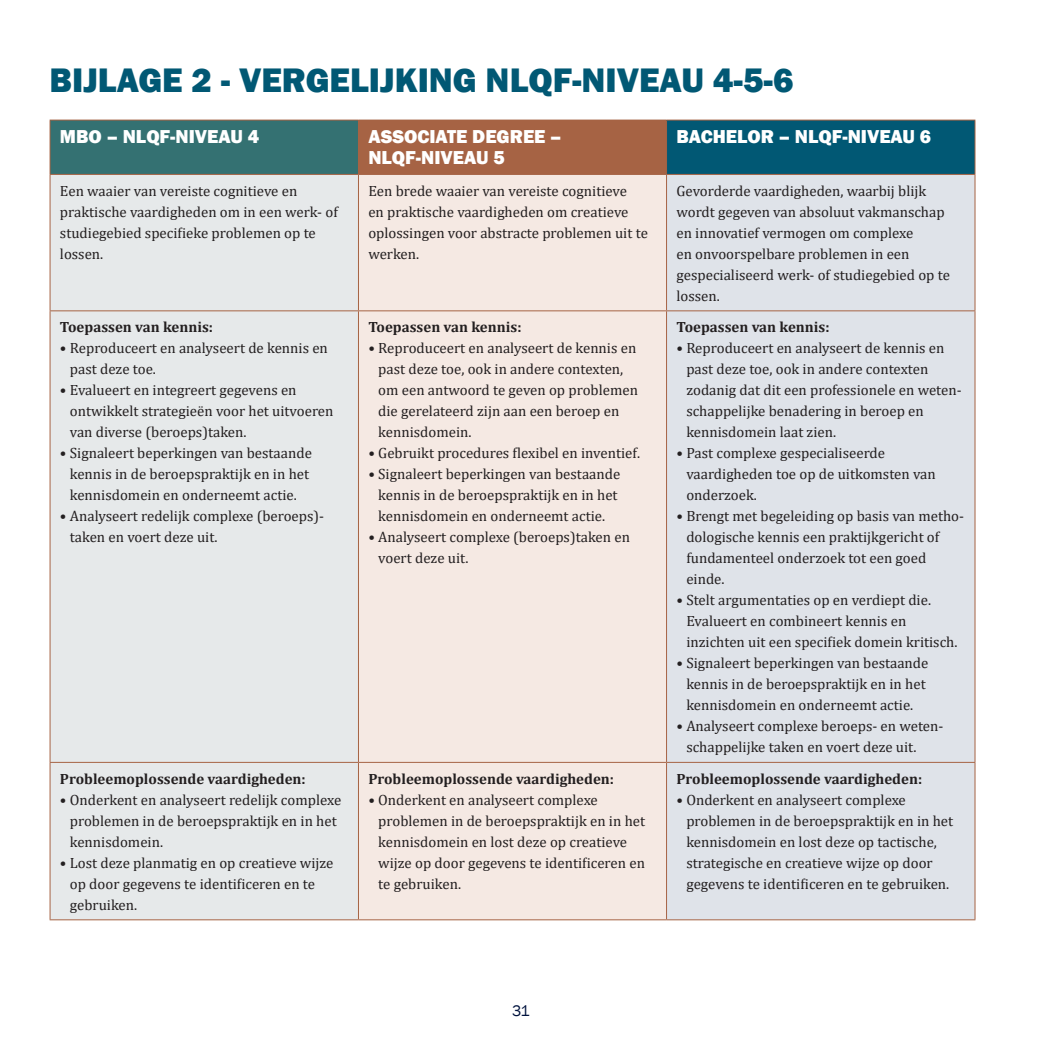
<style>
.page{position:relative;width:1042px;height:1042px;background:#fff}
.page>*{position:absolute;margin:0;border:0;box-sizing:border-box;transform-origin:0 0}
.HOOFDSTUKTITEL{font:800 35px "Franklin Gothic";color:#015874}
.TUSSENKOP{font:800 19.25px "Franklin Gothic";color:#fff}
.t1{font:15.75px "Franklin Gothic";color:#00133e}
.BODY{font:14.88px/21px "Cambria";color:#231f20}
.BODY-2{font:700 14.88px "Cambria";color:#231f20}
</style>
<div class="page">
<div style="left:50px;top:120px;width:308px;height:54px;background:#347172"></div>
<div style="left:358px;top:120px;width:308px;height:54px;background:#a66344"></div>
<div style="left:666px;top:120px;width:309px;height:54px;background:#015874"></div>
<div style="left:51px;top:175px;width:307px;height:744px;background:#e6e9ea"></div>
<div style="left:359px;top:175px;width:307px;height:744px;background:#f5e9e3"></div>
<div style="left:667px;top:175px;width:307px;height:744px;background:#dfe3e9"></div>
<hr style="left:50px;top:175px;width:1px;height:135px;background:#a66344">
<hr style="left:358px;top:175px;width:1px;height:135px;background:#a66344">
<hr style="left:666px;top:175px;width:1px;height:135px;background:#a66344">
<hr style="left:974px;top:175px;width:1px;height:135px;background:#a66344">
<hr style="left:50px;top:120px;width:308px;height:1px;background:#a66344">
<hr style="left:50px;top:120px;width:1px;height:54px;background:#a66344">
<hr style="left:666px;top:120px;width:309px;height:1px;background:#a66344">
<hr style="left:666px;top:120px;width:1px;height:54px;background:#a66344">
<hr style="left:974px;top:120px;width:1px;height:54px;background:#a66344">
<hr style="left:50px;top:174px;width:308px;height:1px;background:#a66344">
<hr style="left:358px;top:174px;width:308px;height:1px;background:#a66344">
<hr style="left:666px;top:174px;width:309px;height:1px;background:#a66344">
<hr style="left:50px;top:919px;width:308px;height:1px;background:#a66344">
<hr style="left:358px;top:919px;width:308px;height:1px;background:#a66344">
<hr style="left:666px;top:919px;width:309px;height:1px;background:#a66344">
<hr style="left:50px;top:310px;width:308px;height:1px;background:#a66344">
<hr style="left:50px;top:311px;width:1px;height:451px;background:#a66344">
<hr style="left:358px;top:310px;width:308px;height:1px;background:#a66344">
<hr style="left:358px;top:311px;width:1px;height:451px;background:#a66344">
<hr style="left:666px;top:310px;width:309px;height:1px;background:#a66344">
<hr style="left:666px;top:311px;width:1px;height:451px;background:#a66344">
<hr style="left:974px;top:311px;width:1px;height:451px;background:#a66344">
<hr style="left:50px;top:762px;width:308px;height:1px;background:#a66344">
<hr style="left:50px;top:763px;width:1px;height:156px;background:#a66344">
<hr style="left:358px;top:762px;width:308px;height:1px;background:#a66344">
<hr style="left:358px;top:763px;width:1px;height:156px;background:#a66344">
<hr style="left:666px;top:762px;width:309px;height:1px;background:#a66344">
<hr style="left:666px;top:763px;width:1px;height:156px;background:#a66344">
<hr style="left:974px;top:763px;width:1px;height:156px;background:#a66344">
<p class="HOOFDSTUKTITEL" style="left:50px;top:57px;width:745px">BIJLAGE 2 - VERGELIJKING NLQF-NIVEAU 4-5-6</p>
<p class="TUSSENKOP" style="left:60px;top:125px;width:201px">MBO – NLQF-NIVEAU 4</p>
<p class="TUSSENKOP" style="left:368px;top:125px;width:195px">ASSOCIATE DEGREE –</p>
<p class="TUSSENKOP" style="left:368px;top:146px;width:138px">NLQF-NIVEAU 5</p>
<p class="TUSSENKOP" style="left:676px;top:125px;width:256px">BACHELOR – NLQF-NIVEAU 6</p>
<p class="BODY" style="left:60px;top:180px;width:279px">Een waaier van vereiste cognitieve en praktische vaardigheden om in een werk- of studiegebied specifieke problemen op te lossen.</p>
<p class="BODY" style="left:368px;top:180px;width:281px">Een brede waaier van vereiste cognitieve<br>en praktische vaardigheden om creatieve oplossingen voor abstracte problemen uit te werken.</p>
<p class="BODY" style="left:676px;top:180px;width:275px">Gevorderde vaardigheden, waarbij blijk wordt gegeven van absoluut vakmanschap en innovatief vermogen om complexe<br>en onvoorspelbare problemen in een gespecialiseerd werk- of studiegebied op te lossen.</p>
<p class="BODY-2" style="left:60px;top:317px;width:155px">Toepassen van kennis:</p>
<p class="BODY" style="left:70px;top:338px;width:259px;text-indent:-10px">• Reproduceert en analyseert de kennis en past deze toe.</p>
<p class="BODY" style="left:70px;top:380px;width:265px;text-indent:-10px">• Evalueert en integreert gegevens en ontwikkelt strategieën voor het uitvoeren van diverse (beroeps)taken.</p>
<p class="BODY" style="left:60px;top:443px;width:253px;text-align:center">• Signaleert beperkingen van bestaande kennis in de beroepspraktijk en in het kennisdomein en onderneemt actie.</p>
<p class="BODY" style="left:70px;top:506px;width:256px;text-indent:-10px">• Analyseert redelijk complexe (beroeps)- taken en voert deze uit.</p>
<p class="BODY-2" style="left:368px;top:317px;width:155px">Toepassen van kennis:</p>
<p class="BODY" style="left:378px;top:338px;width:261px;text-indent:-10px">• Reproduceert en analyseert de kennis en past deze toe, ook in andere contexten, om een antwoord te geven op problemen die gerelateerd zijn aan een beroep en kennisdomein.</p>
<p class="BODY" style="left:368px;top:443px;width:273px">• Gebruikt procedures flexibel en inventief.</p>
<p class="BODY" style="left:368px;top:464px;width:253px;text-align:center">• Signaleert beperkingen van bestaande kennis in de beroepspraktijk en in het kennisdomein en onderneemt actie.</p>
<p class="BODY" style="left:378px;top:527px;width:253px;text-indent:-10px">• Analyseert complexe (beroeps)taken en voert deze uit.</p>
<p class="BODY-2" style="left:676px;top:317px;width:155px">Toepassen van kennis:</p>
<p class="BODY" style="left:686px;top:338px;width:275px;text-indent:-10px">• Reproduceert en analyseert de kennis en past deze toe, ook in andere contexten zodanig dat dit een professionele en weten&shy;schappelijke benadering in beroep en kennisdomein laat zien.</p>
<p class="BODY" style="left:686px;top:443px;width:251px;text-indent:-10px">• Past complexe gespecialiseerde vaardigheden toe op de uitkomsten van onderzoek.</p>
<p class="BODY" style="left:686px;top:506px;width:278px;text-indent:-10px">• Brengt met begeleiding op basis van metho&shy;dologische kennis een praktijkgericht of fundamenteel onderzoek tot een goed einde.</p>
<p class="BODY" style="left:686px;top:590px;width:273px;text-indent:-10px">• Stelt argumentaties op en verdiept die.<br>Evalueert en combineert kennis en inzichten uit een specifiek domein kritisch.</p>
<p class="BODY" style="left:676px;top:653px;width:253px;text-align:center">• Signaleert beperkingen van bestaande kennis in de beroepspraktijk en in het kennisdomein en onderneemt actie.</p>
<p class="BODY" style="left:686px;top:716px;width:257px;text-indent:-10px">• Analyseert complexe beroeps- en weten&shy;schappelijke taken en voert deze uit.</p>
<p class="BODY-2" style="left:60px;top:768px;width:247px">Probleemoplossende vaardigheden:</p>
<p class="BODY" style="left:70px;top:789px;width:273px;text-indent:-10px">• Onderkent en analyseert redelijk complexe problemen in de beroepspraktijk en in het kennisdomein.</p>
<p class="BODY" style="left:70px;top:852px;width:265px;text-indent:-10px">• Lost deze planmatig en op creatieve wijze op door gegevens te identificeren en te gebruiken.</p>
<p class="BODY-2" style="left:368px;top:768px;width:247px">Probleemoplossende vaardigheden:</p>
<p class="BODY" style="left:378px;top:789px;width:268px;text-indent:-10px">• Onderkent en analyseert complexe problemen in de beroepspraktijk en in het kennisdomein en lost deze op creatieve wijze op door gegevens te identificeren en te gebruiken.</p>
<p class="BODY-2" style="left:676px;top:768px;width:247px">Probleemoplossende vaardigheden:</p>
<p class="BODY" style="left:686px;top:789px;width:268px;text-indent:-10px">• Onderkent en analyseert complexe problemen in de beroepspraktijk en in het kennisdomein en lost deze op tactische, strategische en creatieve wijze op door gegevens te identificeren en te gebruiken.</p>
<p class="t1" style="left:512px;top:1001px;width:19px">31</p>
</div>
